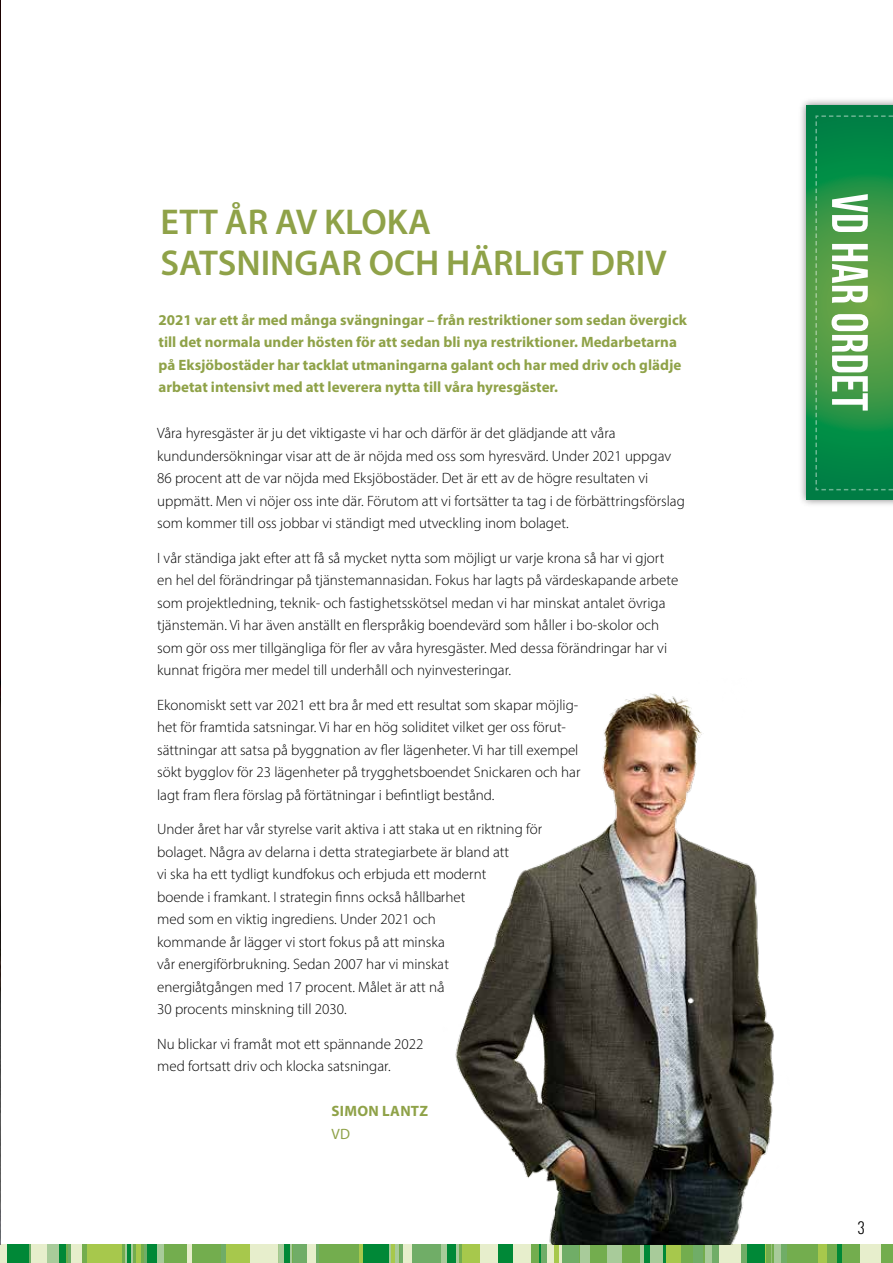
<style>
.page{position:relative;width:893px;height:1263px;background:#fff}
.page>*{position:absolute;margin:0;border:0;box-sizing:border-box;transform-origin:0 0}
.t1{font:51px "Bebas Neue";color:#fff}
.t2{font:600 36px/40.8px "Myriad Pro";color:#8fa248}
.t3{font:300 15px/22.5px "Myriad Pro";color:#000}
.t4{font:700 15px/22.5px "Myriad Pro";color:#8fa248}
.t5{font:700 15px "Myriad Pro";letter-spacing:.02em;color:#8fa248}
.t6{font:15px "Myriad Pro";color:#8fa248}
.t7{font:300 15px "Oswald";color:#000}
</style>
<div class="page">
<svg style="left:250px;top:1244px;width:29px;height:19px"></svg>
<div style="left:0;top:1244px;width:7px;height:19px;background:#e7eecc"></div>
<div style="left:47px;top:1244px;width:12px;height:19px;background:#a8cb9a"></div>
<hr style="left:65px;top:1244px;width:3px;height:19px;background:#73ad4e">
<hr style="left:28px;top:1244px;width:3px;height:19px;background:#70ad67">
<div style="left:71px;top:1244px;width:11px;height:19px;background:#e7eecc"></div>
<div style="left:87px;top:1244px;width:35px;height:19px;background:#a7c84c"></div>
<hr style="left:124px;top:1244px;width:3px;height:19px;background:#a8cb9a">
<hr style="left:130px;top:1244px;width:3px;height:19px;background:#a8cb9a">
<div style="left:136px;top:1244px;width:5px;height:19px;background:#a7c84c"></div>
<hr style="left:144px;top:1244px;width:3px;height:19px;background:#70ad67">
<div style="left:156px;top:1244px;width:8px;height:19px;background:#a8cb9a"></div>
<div style="left:221px;top:1244px;width:5px;height:19px;background:#70ad67"></div>
<div style="left:279px;top:1244px;width:5px;height:19px;background:#a8cb9a"></div>
<hr style="left:289px;top:1244px;width:3px;height:19px;background:#a8cb9a">
<div style="left:293px;top:1244px;width:15px;height:19px;background:#70ad67"></div>
<hr style="left:316px;top:1244px;width:3px;height:19px;background:#70ad67">
<div style="left:358px;top:1244px;width:5px;height:19px;background:#a7c84c"></div>
<hr style="left:388px;top:1244px;width:3px;height:19px;background:#a8cb9a">
<hr style="left:395px;top:1244px;width:4px;height:19px;background:#a8cb9a">
<hr style="left:400px;top:1244px;width:3px;height:19px;background:#70ad67">
<div style="left:412px;top:1244px;width:29px;height:19px;background:#70ad67"></div>
<div style="left:446px;top:1244px;width:10px;height:19px;background:#008837"></div>
<hr style="left:459px;top:1244px;width:3px;height:19px;background:#73ad4e">
<div style="left:513px;top:1244px;width:18px;height:19px;background:#e7eecc"></div>
<svg style="left:539px;top:1244px;width:2px;height:19px"></svg>
<div style="left:546px;top:1244px;width:8px;height:19px;background:#e7eecc"></div>
<svg style="left:558px;top:1244px;width:4px;height:19px"></svg>
<hr style="left:578px;top:1244px;width:3px;height:19px;background:#73ad4e">
<div style="left:622px;top:1244px;width:18px;height:19px;background:#73ad4e"></div>
<div style="left:590px;top:1244px;width:18px;height:19px;background:#73ad4e"></div>
<div style="left:644px;top:1244px;width:6px;height:19px;background:#008837"></div>
<svg style="left:663px;top:1244px;width:4px;height:19px"></svg>
<div style="left:681px;top:1244px;width:12px;height:19px;background:#73ad4e"></div>
<svg style="left:696px;top:1244px;width:1px;height:19px"></svg>
<hr style="left:703px;top:1244px;width:3px;height:19px;background:#73ad4e">
<div style="left:712px;top:1244px;width:7px;height:19px;background:#70ad67"></div>
<div style="left:741px;top:1244px;width:6px;height:19px;background:#70ad67"></div>
<div style="left:817px;top:1244px;width:10px;height:19px;background:#a7c84c"></div>
<svg style="left:765px;top:1244px;width:9px;height:19px"></svg>
<div style="left:780px;top:1244px;width:7px;height:19px;background:#70ad67"></div>
<div style="left:186px;top:1244px;width:6px;height:19px;background:#e7eecc"></div>
<div style="left:859px;top:1244px;width:22px;height:19px;background:#e7eecc"></div>
<div style="left:836px;top:1244px;width:6px;height:19px;background:#008837"></div>
<div style="left:7px;top:1244px;width:21px;height:19px;background:#008837"></div>
<div style="left:31px;top:1244px;width:16px;height:19px;background:#e7eecc"></div>
<div style="left:59px;top:1244px;width:6px;height:19px;background:#008837"></div>
<hr style="left:68px;top:1244px;width:3px;height:19px;background:#70ad67">
<div style="left:82px;top:1244px;width:5px;height:19px;background:#73ad4e"></div>
<svg style="left:122px;top:1244px;width:2px;height:19px"></svg>
<hr style="left:127px;top:1244px;width:3px;height:19px;background:#008837">
<hr style="left:133px;top:1244px;width:3px;height:19px;background:#73ad4e">
<hr style="left:141px;top:1244px;width:3px;height:19px;background:#73ad4e">
<div style="left:147px;top:1244px;width:9px;height:19px;background:#008837"></div>
<div style="left:192px;top:1244px;width:29px;height:19px;background:#73ad4e"></div>
<div style="left:164px;top:1244px;width:22px;height:19px;background:#73ad4e"></div>
<div style="left:226px;top:1244px;width:24px;height:19px;background:#a7c84c"></div>
<div style="left:284px;top:1244px;width:5px;height:19px;background:#008837"></div>
<svg style="left:292px;top:1244px;width:1px;height:19px"></svg>
<div style="left:308px;top:1244px;width:8px;height:19px;background:#e7eecc"></div>
<div style="left:319px;top:1244px;width:39px;height:19px;background:#73ad4e"></div>
<div style="left:363px;top:1244px;width:25px;height:19px;background:#008837"></div>
<hr style="left:391px;top:1244px;width:4px;height:19px;background:#a7c84c">
<svg style="left:399px;top:1244px;width:1px;height:19px"></svg>
<div style="left:403px;top:1244px;width:9px;height:19px;background:#e7eecc"></div>
<div style="left:441px;top:1244px;width:5px;height:19px;background:#a8cb9a"></div>
<hr style="left:456px;top:1244px;width:3px;height:19px;background:#a8cb9a">
<div style="left:462px;top:1244px;width:18px;height:19px;background:#a7c84c"></div>
<div style="left:480px;top:1244px;width:19px;height:19px;background:#e7eecc"></div>
<div style="left:531px;top:1244px;width:8px;height:19px;background:#73ad4e"></div>
<div style="left:541px;top:1244px;width:5px;height:19px;background:#70ad67"></div>
<hr style="left:554px;top:1244px;width:4px;height:19px;background:#a7c84c">
<div style="left:562px;top:1244px;width:16px;height:19px;background:#70ad67"></div>
<div style="left:581px;top:1244px;width:9px;height:19px;background:#a8cb9a"></div>
<hr style="left:640px;top:1244px;width:4px;height:19px;background:#a8cb9a">
<div style="left:650px;top:1244px;width:13px;height:19px;background:#a8cb9a"></div>
<div style="left:667px;top:1244px;width:14px;height:19px;background:#a7c84c"></div>
<div style="left:608px;top:1244px;width:14px;height:19px;background:#a8cb9a"></div>
<div style="left:499px;top:1244px;width:14px;height:19px;background:#008837"></div>
<hr style="left:693px;top:1244px;width:3px;height:19px;background:#70ad67">
<div style="left:697px;top:1244px;width:6px;height:19px;background:#70ad67"></div>
<div style="left:706px;top:1244px;width:6px;height:19px;background:#a8cb9a"></div>
<div style="left:719px;top:1244px;width:22px;height:19px;background:#e7eecc"></div>
<div style="left:747px;top:1244px;width:18px;height:19px;background:#008837"></div>
<div style="left:827px;top:1244px;width:9px;height:19px;background:#73ad4e"></div>
<div style="left:787px;top:1244px;width:30px;height:19px;background:#73ad4e"></div>
<div style="left:881px;top:1244px;width:12px;height:19px;background:#73ad4e"></div>
<div style="left:842px;top:1244px;width:17px;height:19px;background:#73ad4e"></div>
<div style="left:774px;top:1244px;width:6px;height:19px;background:#a8cb9a"></div>
<img style="left:0;top:0;width:1px;height:1244px">
<div style="left:798px;top:97px;width:95px;height:411px;background:#000;opacity:.52"></div>
<svg style="left:806px;top:106px;width:87px;height:394px;background:#1b8a45"></svg>
<svg style="left:815px;top:115px;width:78px;height:376px;background:#339547"></svg>
<img style="left:455px;top:693px;width:319px;height:551px">
<h2 class="t2" style="left:160px;top:201px;width:508px">ETT ÅR AV KLOKA<br>SATSNINGAR OCH HÄRLIGT DRIV</h2>
<p class="t4" style="left:159px;top:308px;width:530px">2021 var ett år med många svängningar – från restriktioner som sedan övergick till det normala under hösten för att sedan bli nya restriktioner. Medarbetarna på Eksjöbostäder har tacklat utmaningarna galant och har med driv och glädje arbetat intensivt med att leverera nytta till våra hyresgäster.</p>
<p class="t3" style="left:157px;top:422px;width:529px">Våra hyresgäster är ju det viktigaste vi har och därför är det glädjande att våra kundundersökningar visar att de är nöjda med oss som hyresvärd. Under 2021 uppgav 86 procent att de var nöjda med Eksjöbostäder. Det är ett av de högre resultaten vi uppmätt. Men vi nöjer oss inte där. Förutom att vi fortsätter ta tag i de förbättringsförslag som kommer till oss jobbar vi ständigt med utveckling inom bolaget.</p>
<p class="t3" style="left:157px;top:546px;width:523px">I vår ständiga jakt efter att få så mycket nytta som möjligt ur varje krona så har vi gjort en hel del förändringar på tjänstemannasidan. Fokus har lagts på värdeskapande arbete som projektledning, teknik- och fastighetsskötsel medan vi har minskat antalet övriga tjänstemän. Vi har även anställt en flerspråkig boendevärd som håller i bo-skolor och som gör oss mer tillgängliga för fler av våra hyresgäster. Med dessa förändringar har vi kunnat frigöra mer medel till underhåll och nyinvesteringar.</p>
<p class="t3" style="left:157px;top:693px;width:425px">Ekonomiskt sett var 2021 ett bra år med ett resultat som skapar möjlig&shy;het för framtida satsningar. Vi har en hög soliditet vilket ger oss förut&shy;sättningar att satsa på byggnation av fler lägenheter. Vi har till exempel sökt bygglov för 23 lägenheter på trygghetsboendet Snickaren och har lagt fram flera förslag på förtätningar i befintligt bestånd.</p>
<p class="t3" style="left:157px;top:818px;width:387px">Under året har vår styrelse varit aktiva i att staka ut en riktning för bolaget. Några av delarna i detta strategiarbete är bland att<br>vi ska ha ett tydligt kundfokus och erbjuda ett modernt<br>boende i framkant. I strategin finns också hållbarhet<br>med som en viktig ingrediens. Under 2021 och<br>kommande år lägger vi stort fokus på att minska<br>vår energiförbrukning. Sedan 2007 har vi minskat energiåtgången med 17 procent. Målet är att nå<br>30 procents minskning till 2030.</p>
<p class="t3" style="left:157px;top:1032px;width:268px">Nu blickar vi framåt mot ett spännande 2022 med fortsatt driv och klocka satsningar.</p>
<p class="t5" style="left:331px;top:1101px;width:98px">SIMON LANTZ</p>
<p class="t6" style="left:331px;top:1124px;width:20px">VD</p>
<h1 class="t1" style="left:879px;top:193px;width:219px;rotate:90deg">VD HAR ORDET</h1>
<p class="t7" style="left:858px;top:1218px;width:8px">3</p>
</div>
